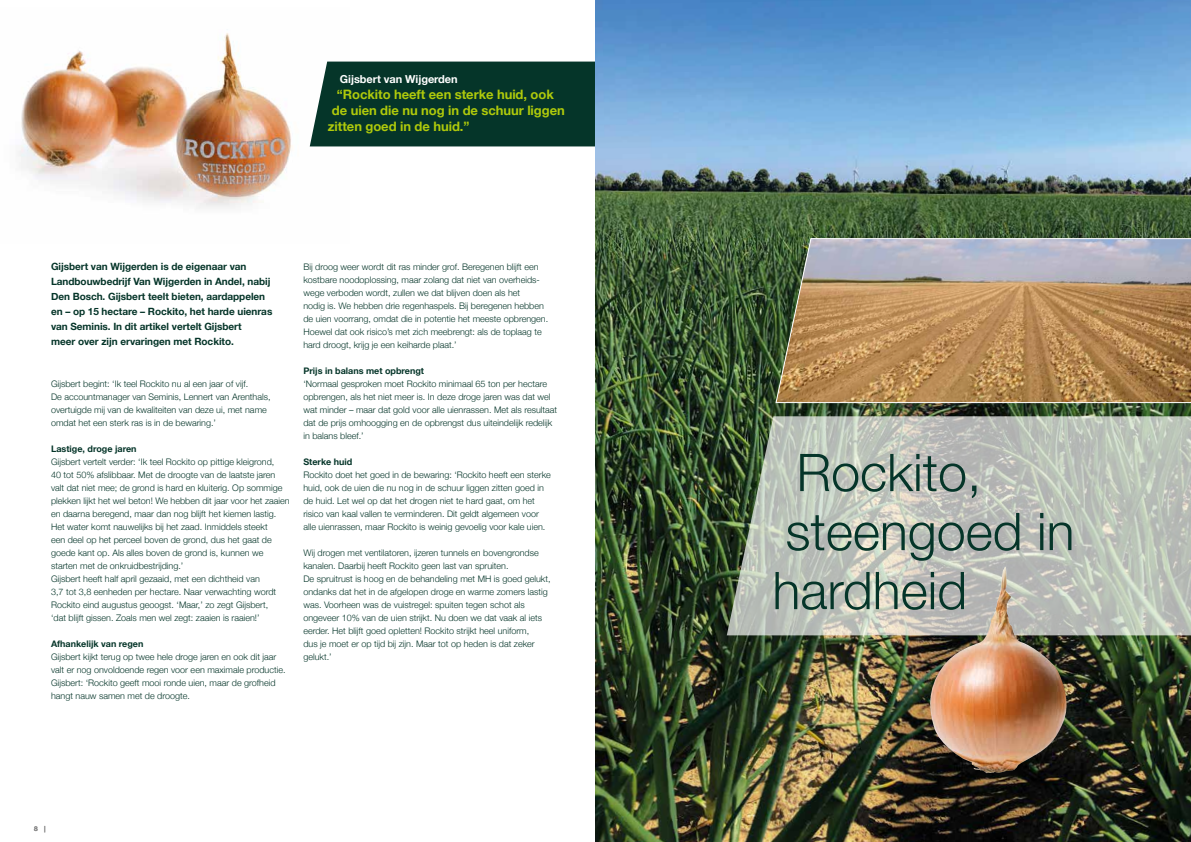
<style>
.page{position:relative;width:1191px;height:842px;background:#fff}
.page>*{position:absolute;margin:0;border:0;box-sizing:border-box;transform-origin:0 0}
.t1{font:300 52px/59px "Helvetica Neue";color:#053529}
.t2{font:700 13px "Helvetica Neue";letter-spacing:-.005em;color:#afca0b}
.t3{font:700 11px "Helvetica Neue";letter-spacing:-.005em;color:#fff}
.t4{font:700 10px/15px "Helvetica Neue";letter-spacing:-.005em;color:#053529}
.t5{font:300 9px/13px "Helvetica Neue";color:#053529}
.t6{font:700 9px "Helvetica Neue";color:#053529}
.t7{font:700 6.5px "Helvetica Neue";color:#878787}
</style>
<div class="page">
<div style="left:349px;top:62px;width:246px;height:84px;background:#053529"></div>
<img style="left:595px;top:0;width:596px;height:842px">
<svg style="left:726px;top:416px;width:465px;height:219px;background:#b8beb3"></svg>
<svg style="left:775px;top:237px;width:416px;height:167px;background:#b09370"></svg>
<img style="left:926px;top:567px;width:144px;height:206px">
<img style="left:18px;top:33px;width:331px;height:176px">
<p class="t3" style="left:340px;top:71px;width:119px">Gijsbert van Wijgerden</p>
<h2 class="t2" style="left:337px;top:84px;width:218px">“Rockito heeft een sterke huid, ook</h2>
<h2 class="t2" style="left:332px;top:100px;width:234px">de uien die nu nog in de schuur liggen</h2>
<h2 class="t2" style="left:328px;top:116px;width:143px">zitten goed in de huid.”</h2>
<p class="t4" style="left:51px;top:259px;width:223px">Gijsbert van Wijgerden is de eigenaar van Landbouwbedrijf Van Wijgerden in Andel, nabij Den Bosch. Gijsbert teelt bieten, aardappelen en – op 15 hectare – Rockito, het harde uienras van Seminis. In dit artikel vertelt Gijsbert<br>meer over zijn ervaringen met Rockito.</p>
<p class="t5" style="left:303px;top:260px;width:246px">Bij droog weer wordt dit ras minder grof. Beregenen blijft een kostbare noodoplossing, maar zolang dat niet van overheids&shy;wege verboden wordt, zullen we dat blijven doen als het<br>nodig is. We hebben drie regenhaspels. Bij beregenen hebben de uien voorrang, omdat die in potentie het meeste opbrengen.<br>Hoewel dat ook risico’s met zich meebrengt: als de toplaag te hard droogt, krijg je een keiharde plaat.’</p>
<p class="t6" style="left:303px;top:364px;width:122px">Prijs in balans met opbrengt</p>
<p class="t5" style="left:303px;top:377px;width:255px">‘Normaal gesproken moet Rockito minimaal 65 ton per hectare opbrengen, als het niet meer is. In deze droge jaren was dat wel wat minder – maar dat gold voor alle uienrassen. Met als resultaat dat de prijs omhoogging en de opbrengst dus uiteindelijk redelijk in balans bleef.’</p>
<p class="t6" style="left:303px;top:455px;width:51px">Sterke huid</p>
<p class="t5" style="left:303px;top:468px;width:249px">Rockito doet het goed in de bewaring: ‘Rockito heeft een sterke huid, ook de uien die nu nog in de schuur liggen zitten goed in de huid. Let wel op dat het drogen niet te hard gaat, om het risico van kaal vallen te verminderen. Dit geldt algemeen voor alle uienrassen, maar Rockito is weinig gevoelig voor kale uien.</p>
<p class="t5" style="left:303px;top:546px;width:249px">Wij drogen met ventilatoren, ijzeren tunnels en bovengrondse kanalen. Daarbij heeft Rockito geen last van spruiten.<br>De spruitrust is hoog en de behandeling met MH is goed gelukt, ondanks dat het in de afgelopen droge en warme zomers lastig was. Voorheen was de vuistregel: spuiten tegen schot als ongeveer 10% van de uien strijkt. Nu doen we dat vaak al iets eerder. Het blijft goed opletten! Rockito strijkt heel uniform,<br>dus je moet er op tijd bij zijn. Maar tot op heden is dat zeker gelukt.’</p>
<p class="t5" style="left:51px;top:377px;width:221px">Gijsbert begint: ‘Ik teel Rockito nu al een jaar of vijf.<br>De accountmanager van Seminis, Lennert van Arenthals, overtuigde mij van de kwaliteiten van deze ui, met name omdat het een sterk ras is in de bewaring.’</p>
<p class="t6" style="left:51px;top:442px;width:87px">Lastige, droge jaren</p>
<p class="t5" style="left:51px;top:455px;width:240px">Gijsbert vertelt verder: ‘Ik teel Rockito op pittige kleigrond,<br>40 tot 50% afslibbaar. Met de droogte van de laatste jaren valt dat niet mee; de grond is hard en kluiterig. Op sommige plekken lijkt het wel beton! We hebben dit jaar voor het zaaien en daarna beregend, maar dan nog blijft het kiemen lastig.<br>Het water komt nauwelijks bij het zaad. Inmiddels steekt<br>een deel op het perceel boven de grond, dus het gaat de goede kant op. Als alles boven de grond is, kunnen we starten met de onkruidbestrijding.’<br>Gijsbert heeft half april gezaaid, met een dichtheid van<br>3,7 tot 3,8 eenheden per hectare. Naar verwachting wordt Rockito eind augustus geoogst. ‘Maar,’ zo zegt Gijsbert,<br>‘dat blijft gissen. Zoals men wel zegt: zaaien is raaien!’</p>
<p class="t6" style="left:51px;top:637px;width:94px">Afhankelijk van regen</p>
<p class="t5" style="left:51px;top:650px;width:236px">Gijsbert kijkt terug op twee hele droge jaren en ook dit jaar valt er nog onvoldoende regen voor een maximale productie.<br>Gijsbert: ‘Rockito geeft mooi ronde uien, maar de grofheid hangt nauw samen met de droogte.</p>
<p class="t7" style="left:34px;top:824px;width:13px">8 |</p>
<h1 class="t1" style="left:772px;top:439px;width:303px;text-indent:24px">Rockito, steengoed in hardheid</h1>
</div>
